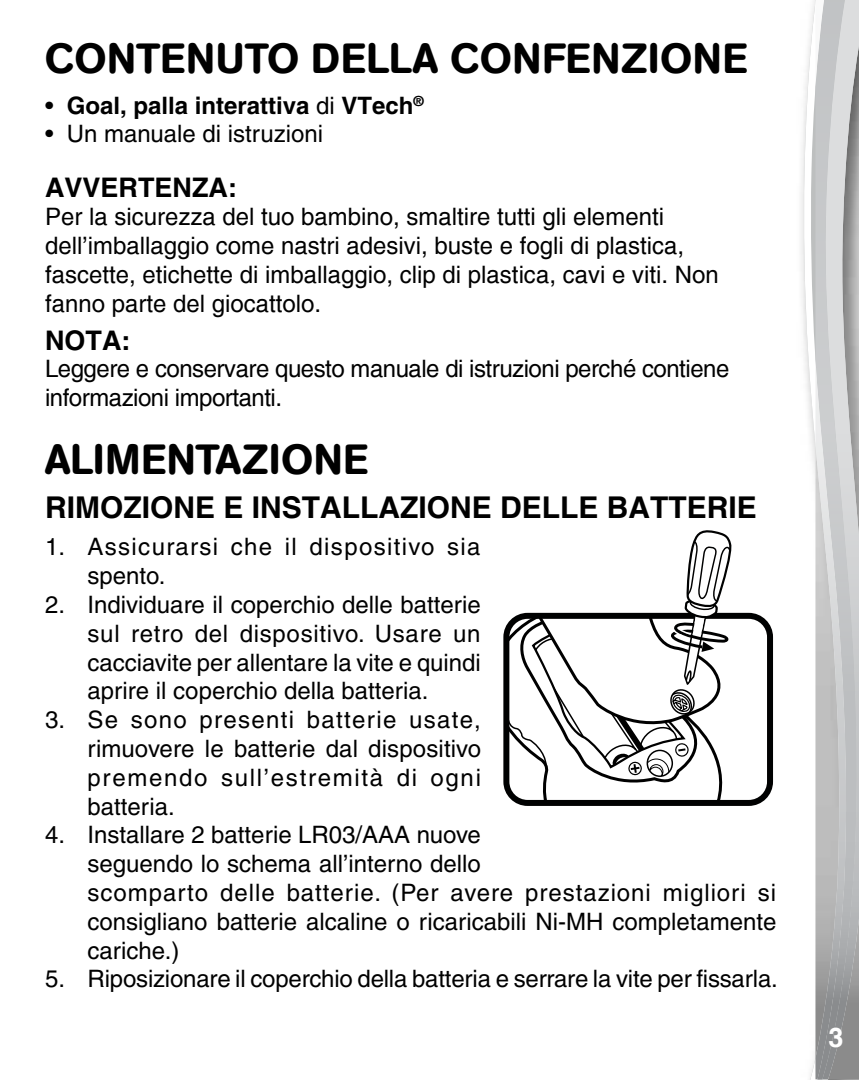
<style>
.page{position:relative;width:859px;height:1080px;background:#fff}
.page>*{position:absolute;margin:0;border:0;box-sizing:border-box;transform-origin:0 0}
.t1{font:500 42px "AG Book Rounded";letter-spacing:.02em;color:#000}
.t2{font:700 30px "Helvetica";color:#000}
.t3{font:700 27px "Helvetica";color:#000}
.t4{font:700 27px "Helvetica";color:#fff}
.t5{font:500 24px/28.8px "Helvetica";color:#000;text-align:justify}
.t6{font:24px/28.8px "Helvetica";color:#000}
.t7{font:24px/28.8px "Helvetica";letter-spacing:-.02em;color:#000}
.t8{font:500 24px/28.8px "Helvetica";letter-spacing:.055em;color:#000}
.t9{font:700 24px "Helvetica";color:#000}
.s1{font-weight:500}
</style>
<div class="page">
<svg style="left:803px;top:0;width:12px;height:1080px"></svg>
<svg style="left:815px;top:1079px;width:13px;height:1px"></svg>
<img style="left:858px;top:0;width:1px;height:1079px">
<img style="left:848px;top:0;width:10px;height:1079px">
<img style="left:815px;top:0;width:33px;height:1079px">
<div style="left:503px;top:613px;width:270px;height:193px;border:6px solid #000101;border-radius:21px"></div>
<svg style="left:506px;top:530px;width:229px;height:273px"></svg>
<div style="left:675px;top:743px;width:14px;height:14px;border:1px solid #000;border-radius:50%"></div>
<h1 class="t1" style="left:45px;top:33px;width:704px">CONTENUTO DELLA CONFENZIONE</h1>
<p class="t9" style="left:45px;top:90px;width:380px"><span class="s1">•</span> Goal, palla interattiva <span class="s1">di</span> VTech<sup>®</sup></p>
<p class="t5" style="left:45px;top:119px;width:279px">• Un manuale di istruzioni</p>
<p class="t3" style="left:45px;top:171px;width:193px">AVVERTENZA:</p>
<p class="t6" style="left:45px;top:203px;width:675px">Per la sicurezza del tuo bambino, smaltire tutti gli elementi dell’imballaggio come nastri adesivi, buste e fogli di plastica, fascette, etichette di imballaggio, clip di plastica, cavi e viti. Non fanno parte del giocattolo.</p>
<p class="t3" style="left:45px;top:324px;width:87px">NOTA:</p>
<p class="t7" style="left:45px;top:355px;width:686px">Leggere e conservare questo manuale di istruzioni perché contiene informazioni importanti.</p>
<h1 class="t1" style="left:45px;top:434px;width:324px">ALIMENTAZIONE</h1>
<p class="t2" style="left:45px;top:489px;width:713px">RIMOZIONE E INSTALLAZIONE DELLE BATTERIE</p>
<p class="t8" style="left:88px;top:533px;width:394px;text-indent:-43px">1. Assicurarsi che il dispositivo sia spento.</p>
<p class="t5" style="left:88px;top:590px;width:395px;text-indent:-43px">2. Individuare il coperchio delle batterie sul retro del dispositivo. Usare un cacciavite per allentare la vite e quindi aprire il coperchio della batteria.</p>
<p class="t5" style="left:88px;top:705px;width:395px;text-indent:-43px">3. Se sono presenti batterie usate, rimuovere le batterie dal dispositivo premendo sull’estremità di ogni batteria.</p>
<p class="t5" style="left:88px;top:821px;width:690px;text-align:left;text-indent:-43px">4. Installare 2 batterie LR03/AAA nuove<br>seguendo lo schema all’interno dello<br>scomparto delle batterie. (Per avere prestazioni migliori si consigliano batterie alcaline o ricaricabili Ni-MH completamente cariche.)</p>
<p class="t5" style="left:45px;top:965px;width:734px">5. Riposizionare il coperchio della batteria e serrare la vite per fissarla.</p>
<p class="t4" style="left:828px;top:1021px;width:17px">3</p>
</div>
